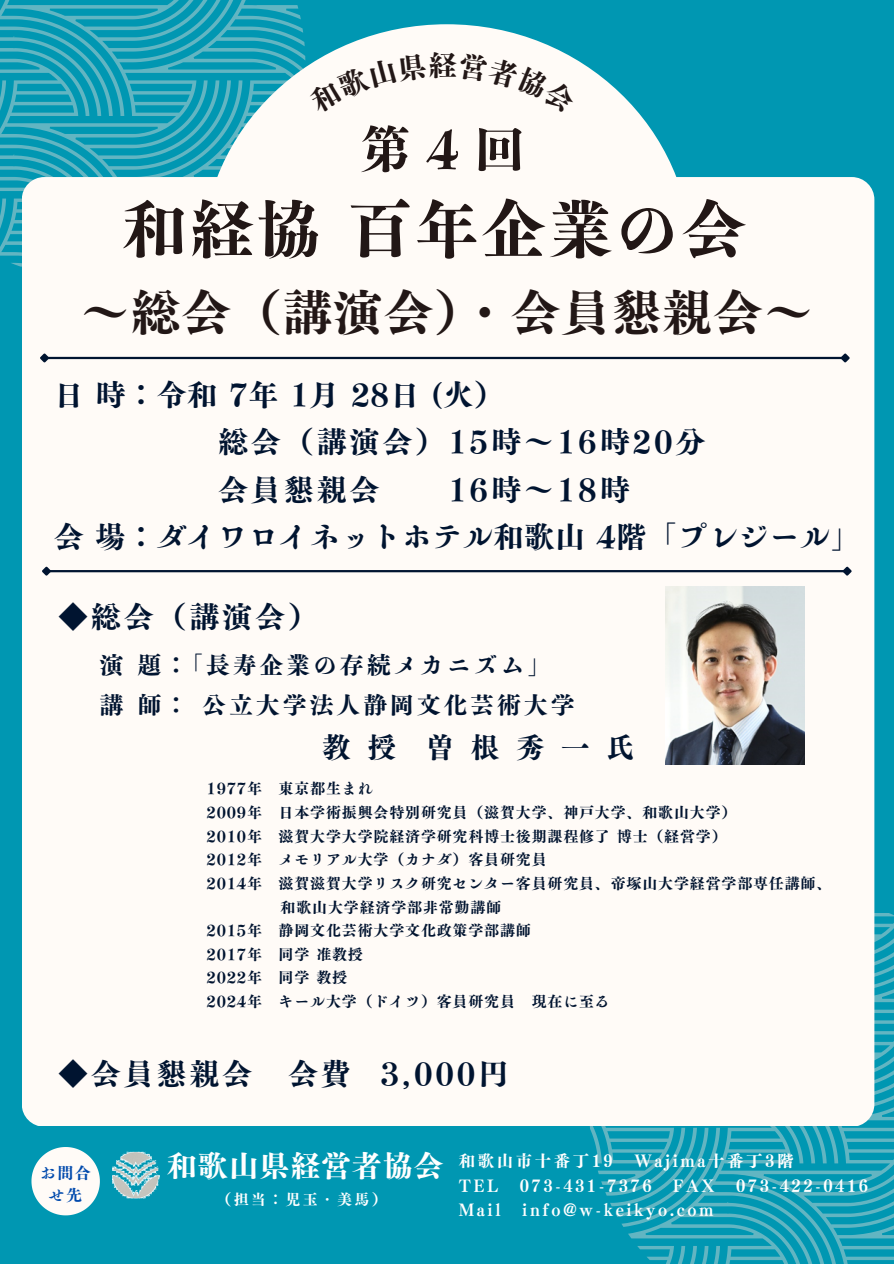
<style>
.page{position:relative;width:894px;height:1264px;background:#fff}
.page>*{position:absolute;margin:0;border:0;box-sizing:border-box;transform-origin:0 0}
.t1{font:64.5px "Canva Tsuku CMD Min Std E";letter-spacing:.035em;color:#221716}
.t2{font:51px "Canva Tsuku CMD Min Std E";color:#221716}
.t3{font:49.5px "Canva Tsuku CMD Min Std E";letter-spacing:.02em;color:#221716}
.t4{font:30px/47.2px "Canva Tsuku CMD Min Std E";letter-spacing:.095em;color:#001430}
.t5{font:30px/47.2px "Canva Tsuku CMD Min Std E";letter-spacing:.02em;color:#001430}
.t6{font:30px "Canva Tsuku AMD Min Std E";letter-spacing:.025em;color:#fff}
.t7{font:28.5px "Canva Tsuku CMD Min Std E";letter-spacing:.58em;color:#001430}
.t8{font:28.5px "Canva Tsuku CMD Min Std E";color:#221716}
.t9{font:24px/40.5px "Canva Tsuku CMD Min Std E";letter-spacing:.115em;color:#001430}
.t10{font:16.5px "Canva Tsuku AMD Min Std E";letter-spacing:.15em;color:#fff}
.t11{font:16.05px/22.5px "Canva Tsuku AMD Min Std E";color:#004aad;text-align:center}
.t12{font:15px/23.7px "Canva Tsuku CMD Min Std E";letter-spacing:.055em;color:#001430}
.t13{font:15px "Canva Tsuku AMD Min Std E";color:#fff}
</style>
<div class="page">
<div style="left:0;top:0;width:893px;height:1263px;background:#0097b2"></div>
<svg style="left:0;top:0;width:305px;height:263px"></svg>
<svg style="left:0;top:80px;width:6px;height:99px"></svg>
<svg style="left:0;top:198px;width:6px;height:54px"></svg>
<svg style="left:11px;top:263px;width:11px;height:4px"></svg>
<svg style="left:623px;top:896px;width:270px;height:367px"></svg>
<svg style="left:589px;top:1125px;width:130px;height:101px"></svg>
<svg style="left:637px;top:1245px;width:82px;height:18px"></svg>
<div style="left:22px;top:177px;width:852px;height:948px;background:#fffbf7;border-radius:22px"></div>
<div style="left:202px;top:24px;width:489px;height:468px;background:#fffbf7;border-radius:50%"></div>
<hr style="left:49px;top:570px;width:795px;height:2px;background:#001430">
<svg style="left:42px;top:566px;width:11px;height:10px"></svg>
<svg style="left:840px;top:566px;width:12px;height:10px"></svg>
<hr style="left:47px;top:357px;width:795px;height:2px;background:#001430">
<svg style="left:40px;top:353px;width:11px;height:10px"></svg>
<svg style="left:838px;top:353px;width:12px;height:10px"></svg>
<svg style="left:31px;top:1147px;width:69px;height:68px"></svg>
<img style="left:112px;top:1151px;width:47px;height:48px">
<img style="left:665px;top:587px;width:139px;height:177px">
<h4 class="t8" style="left:428px;top:51px;width:30px">経</h4>
<h1 class="t2" style="left:360px;top:124px;width:166px">第4回</h1>
<h2 class="t1" style="left:123px;top:196px;width:624px">和経協百年企業の会</h2>
<p class="t3" style="left:80px;top:287px;width:726px">～総会（講演会）・会員懇親会～</p>
<p class="t4" style="left:218px;top:371px;width:489px;text-indent:-164px">日 時：令和 7年 1月 28日 (火）<br>総会（講演会）15時～16時20分会員懇親会</p>
<p class="t5" style="left:54px;top:465px;width:808px;text-indent:394px">16時～18時<br>会場：ダイワロイネットホテル和歌山 4階「プレジール」</p>
<h3 class="t4" style="left:58px;top:593px;width:261px">◆総会（講演会）</h3>
<p class="t9" style="left:99px;top:644px;width:476px">演題：「長寿企業の存続メカニズム」講師：公立大学法人静岡文化芸術大学</p>
<p class="t7" style="left:322px;top:733px;width:310px">教授 曽根秀一氏</p>
<p class="t12" style="left:206px;top:776px;width:168px">1977年 東京都生まれ</p>
<p class="t12" style="left:206px;top:800px;width:531px">2009年 日本学術振興会特別研究員（滋賀大学、神戸大学、和歌山大学）</p>
<h4 class="t12" style="left:206px;top:824px;width:521px">2010年 滋賀大学大学院経済学研究科博士後期課程修了博士（経営学）</h4>
<p class="t12" style="left:206px;top:847px;width:341px">2012年 メモリアル大学（カナダ）客員研究員</p>
<p class="t12" style="left:206px;top:871px;width:626px">2014年 滋賀滋賀大学リスク研究センター客員研究員、帝塚山大学経営学部専任講師、</p>
<p class="t12" style="left:280px;top:895px;width:222px">和歌山大学経済学部非常勤講師</p>
<p class="t12" style="left:206px;top:918px;width:326px">2015年 静岡文化芸術大学文化政策学部講師</p>
<p class="t12" style="left:206px;top:942px;width:405px">2017年 同学准教授<br>2022年 同学教授<br>2024年 キール大学（ドイツ）客員研究員 現在に至る</p>
<h3 class="t4" style="left:58px;top:1049px;width:452px">◆会員懇親会 会費 3,000円</h3>
<p class="t11" style="left:40px;top:1161px;width:52px">お問合せ先</p>
<p class="t6" style="left:167px;top:1150px;width:278px">和歌山県経営者協会</p>
<p class="t10" style="left:459px;top:1152px;width:155px">和歌山市十番丁19</p>
<p class="t10" style="left:634px;top:1152px;width:161px">Wajima十番丁3階</p>
<p class="t10" style="left:459px;top:1177px;width:41px">TEL</p>
<p class="t10" style="left:519px;top:1177px;width:133px">073-431-7376</p>
<p class="t10" style="left:673px;top:1177px;width:43px">FAX</p>
<p class="t10" style="left:736px;top:1177px;width:133px">073-422-0416</p>
<p class="t10" style="left:459px;top:1201px;width:43px">Mail</p>
<p class="t10" style="left:522px;top:1201px;width:193px">info@w-keikyo.com</p>
<p class="t13" style="left:216px;top:1192px;width:172px">（担当：児玉・美馬）</p>
</div>
